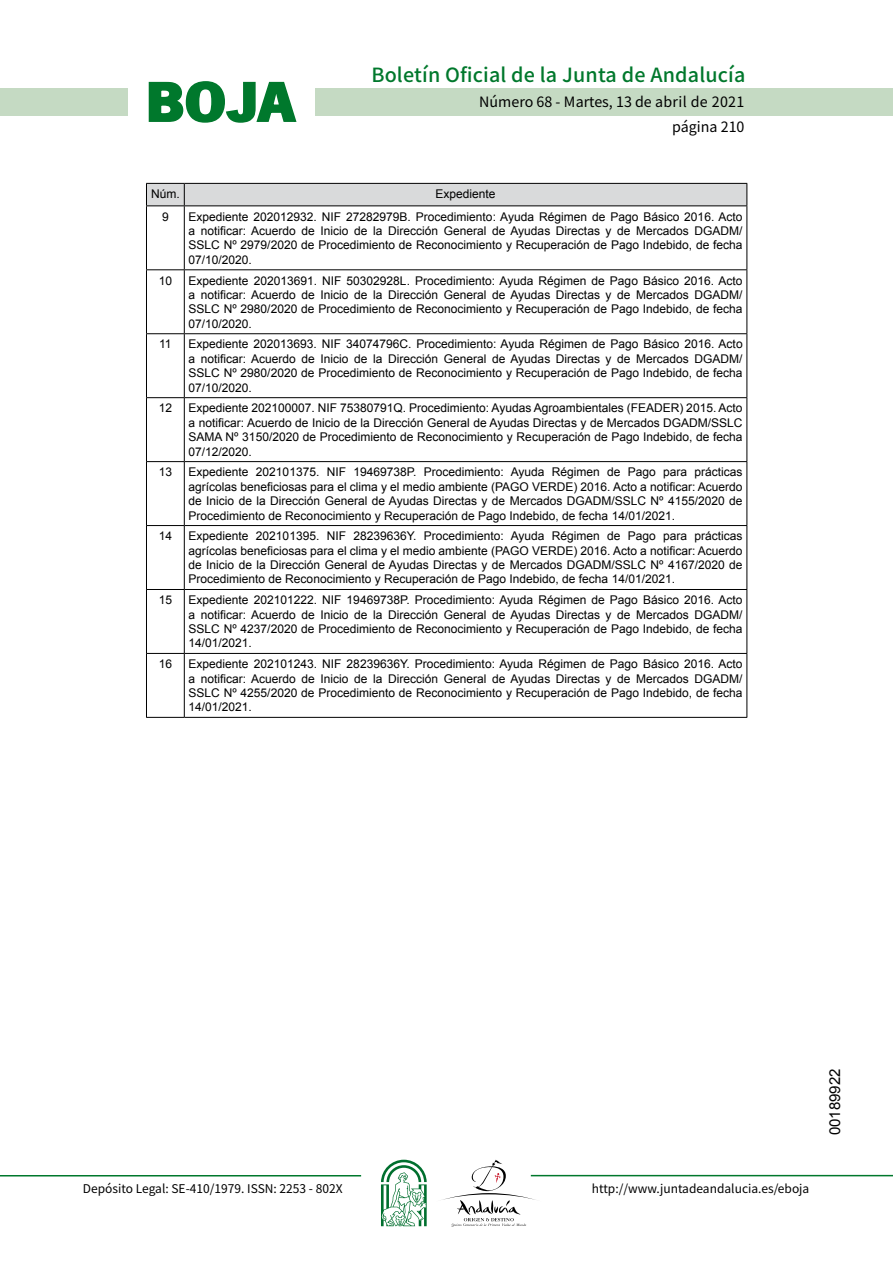
<style>
.page{position:relative;width:893px;height:1263px;background:#fff}
.page>*{position:absolute;margin:0;border:0;box-sizing:border-box;transform-origin:0 0}
.t1{font:700 57.75px "News Got T";color:#00782c;scale:1.14 1}
.t2{font:500 19.5px "Noto Sans HK";letter-spacing:.01em;color:#00782c}
.t3{font:15px "Arial";color:#000}
.t4{font:14.25px/24.5px "Noto Sans HK";color:#000;text-align:right}
.t5{font:12px/14.4px "Arial";color:#000;text-align:justify}
.t6{font:12px "Noto Sans HK";color:#000}
</style>
<div class="page">
<div style="left:315px;top:88px;width:577px;height:28px;background:#c5dac3"></div>
<div style="left:0;top:88px;width:128px;height:28px;background:#c5dac3"></div>
<hr style="left:0;top:1175px;width:361px;height:2px;background:#00782c">
<hr style="left:531px;top:1175px;width:361px;height:1px;background:#00782c">
<svg style="left:148px;top:81px;width:149px;height:42px"></svg>
<svg style="left:442px;top:1160px;width:100px;height:67px"></svg>
<svg style="left:381px;top:1160px;width:45px;height:66px"></svg>
<svg style="left:146px;top:183px;width:601px;height:23px;background:#cacacb"></svg>
<hr style="left:146px;top:206px;width:38px;height:1px;background:#000">
<hr style="left:184px;top:206px;width:563px;height:1px;background:#000">
<hr style="left:146px;top:206px;width:1px;height:63px;background:#000">
<hr style="left:184px;top:206px;width:1px;height:63px;background:#000">
<hr style="left:746px;top:206px;width:1px;height:63px;background:#000">
<hr style="left:146px;top:269px;width:38px;height:1px;background:#000">
<hr style="left:146px;top:270px;width:1px;height:63px;background:#000">
<hr style="left:184px;top:269px;width:563px;height:1px;background:#000">
<hr style="left:184px;top:270px;width:1px;height:63px;background:#000">
<hr style="left:746px;top:270px;width:1px;height:63px;background:#000">
<hr style="left:146px;top:333px;width:38px;height:1px;background:#000">
<hr style="left:146px;top:334px;width:1px;height:63px;background:#000">
<hr style="left:184px;top:333px;width:563px;height:1px;background:#000">
<hr style="left:184px;top:334px;width:1px;height:63px;background:#000">
<hr style="left:746px;top:334px;width:1px;height:63px;background:#000">
<hr style="left:146px;top:397px;width:38px;height:1px;background:#000">
<hr style="left:146px;top:398px;width:1px;height:63px;background:#000">
<hr style="left:184px;top:397px;width:563px;height:1px;background:#000">
<hr style="left:184px;top:398px;width:1px;height:63px;background:#000">
<hr style="left:746px;top:398px;width:1px;height:63px;background:#000">
<hr style="left:146px;top:461px;width:38px;height:1px;background:#000">
<hr style="left:146px;top:462px;width:1px;height:63px;background:#000">
<hr style="left:184px;top:461px;width:563px;height:1px;background:#000">
<hr style="left:184px;top:462px;width:1px;height:63px;background:#000">
<hr style="left:746px;top:462px;width:1px;height:63px;background:#000">
<hr style="left:146px;top:525px;width:38px;height:1px;background:#000">
<hr style="left:146px;top:526px;width:1px;height:63px;background:#000">
<hr style="left:184px;top:525px;width:563px;height:1px;background:#000">
<hr style="left:184px;top:526px;width:1px;height:63px;background:#000">
<hr style="left:746px;top:526px;width:1px;height:63px;background:#000">
<hr style="left:146px;top:589px;width:38px;height:1px;background:#000">
<hr style="left:146px;top:590px;width:1px;height:63px;background:#000">
<hr style="left:184px;top:589px;width:563px;height:1px;background:#000">
<hr style="left:184px;top:590px;width:1px;height:63px;background:#000">
<hr style="left:746px;top:590px;width:1px;height:63px;background:#000">
<hr style="left:146px;top:653px;width:38px;height:1px;background:#000">
<hr style="left:146px;top:654px;width:1px;height:63px;background:#000">
<hr style="left:184px;top:653px;width:563px;height:1px;background:#000">
<hr style="left:184px;top:654px;width:1px;height:63px;background:#000">
<hr style="left:746px;top:654px;width:1px;height:63px;background:#000">
<hr style="left:146px;top:717px;width:38px;height:1px;background:#000">
<hr style="left:184px;top:717px;width:563px;height:1px;background:#000">
<h1 class="t1" style="left:145px;top:68px;width:133px">BOJA</h1>
<h2 class="t2" style="left:371px;top:64px;width:375px">Boletín Oficial de la Junta de Andalucía</h2>
<p class="t4" style="left:479px;top:90px;width:267px">Número 68 - Martes, 13 de abril de 2021 página 210</p>
<p class="t5" style="left:151px;top:187px;width:30px">Núm.</p>
<p class="t5" style="left:435px;top:187px;width:62px">Expediente</p>
<p class="t5" style="left:162px;top:209px;width:8px">9</p>
<p class="t5" style="left:188px;top:209px;width:555px">Expediente 202012932. NIF 27282979B. Procedimiento: Ayuda Régimen de Pago Básico 2016. Acto a notificar: Acuerdo de Inicio de la Dirección General de Ayudas Directas y de Mercados DGADM/ SSLC Nº 2979/2020 de Procedimiento de Reconocimiento y Recuperación de Pago Indebido, de fecha 07/10/2020.</p>
<p class="t5" style="left:159px;top:273px;width:15px">10</p>
<p class="t5" style="left:188px;top:273px;width:555px">Expediente 202013691. NIF 50302928L. Procedimiento: Ayuda Régimen de Pago Básico 2016. Acto a notificar: Acuerdo de Inicio de la Dirección General de Ayudas Directas y de Mercados DGADM/ SSLC Nº 2980/2020 de Procedimiento de Reconocimiento y Recuperación de Pago Indebido, de fecha 07/10/2020.</p>
<p class="t5" style="left:159px;top:337px;width:14px">11</p>
<p class="t5" style="left:188px;top:337px;width:555px">Expediente 202013693. NIF 34074796C. Procedimiento: Ayuda Régimen de Pago Básico 2016. Acto a notificar: Acuerdo de Inicio de la Dirección General de Ayudas Directas y de Mercados DGADM/ SSLC Nº 2980/2020 de Procedimiento de Reconocimiento y Recuperación de Pago Indebido, de fecha 07/10/2020.</p>
<p class="t5" style="left:159px;top:401px;width:15px">12</p>
<p class="t5" style="left:188px;top:401px;width:555px">Expediente 202100007. NIF 75380791Q. Procedimiento: Ayudas Agroambientales (FEADER) 2015. Acto a notificar: Acuerdo de Inicio de la Dirección General de Ayudas Directas y de Mercados DGADM/SSLC SAMA Nº 3150/2020 de Procedimiento de Reconocimiento y Recuperación de Pago Indebido, de fecha 07/12/2020.</p>
<p class="t5" style="left:159px;top:465px;width:15px">13</p>
<p class="t5" style="left:188px;top:465px;width:555px">Expediente 202101375. NIF 19469738P. Procedimiento: Ayuda Régimen de Pago para prácticas agrícolas beneficiosas para el clima y el medio ambiente (PAGO VERDE) 2016. Acto a notificar: Acuerdo de Inicio de la Dirección General de Ayudas Directas y de Mercados DGADM/SSLC Nº 4155/2020 de Procedimiento de Reconocimiento y Recuperación de Pago Indebido, de fecha 14/01/2021.</p>
<p class="t5" style="left:159px;top:529px;width:15px">14</p>
<p class="t5" style="left:188px;top:529px;width:555px">Expediente 202101395. NIF 28239636Y. Procedimiento: Ayuda Régimen de Pago para prácticas agrícolas beneficiosas para el clima y el medio ambiente (PAGO VERDE) 2016. Acto a notificar: Acuerdo de Inicio de la Dirección General de Ayudas Directas y de Mercados DGADM/SSLC Nº 4167/2020 de Procedimiento de Reconocimiento y Recuperación de Pago Indebido, de fecha 14/01/2021.</p>
<p class="t5" style="left:159px;top:593px;width:15px">15</p>
<p class="t5" style="left:188px;top:593px;width:555px">Expediente 202101222. NIF 19469738P. Procedimiento: Ayuda Régimen de Pago Básico 2016. Acto a notificar: Acuerdo de Inicio de la Dirección General de Ayudas Directas y de Mercados DGADM/ SSLC Nº 4237/2020 de Procedimiento de Reconocimiento y Recuperación de Pago Indebido, de fecha 14/01/2021.</p>
<p class="t5" style="left:159px;top:657px;width:15px">16</p>
<p class="t5" style="left:188px;top:657px;width:555px">Expediente 202101243. NIF 28239636Y. Procedimiento: Ayuda Régimen de Pago Básico 2016. Acto a notificar: Acuerdo de Inicio de la Dirección General de Ayudas Directas y de Mercados DGADM/ SSLC Nº 4255/2020 de Procedimiento de Reconocimiento y Recuperación de Pago Indebido, de fecha 14/01/2021.</p>
<p class="t6" style="left:83px;top:1181px;width:261px">Depósito Legal: SE-410/1979. ISSN: 2253 - 802X</p>
<p class="t6" style="left:592px;top:1181px;width:219px">http://www.juntadeandalucia.es/eboja</p>
<p class="t3" style="left:825px;top:1135px;width:68px;rotate:-90deg">00189922</p>
</div>
